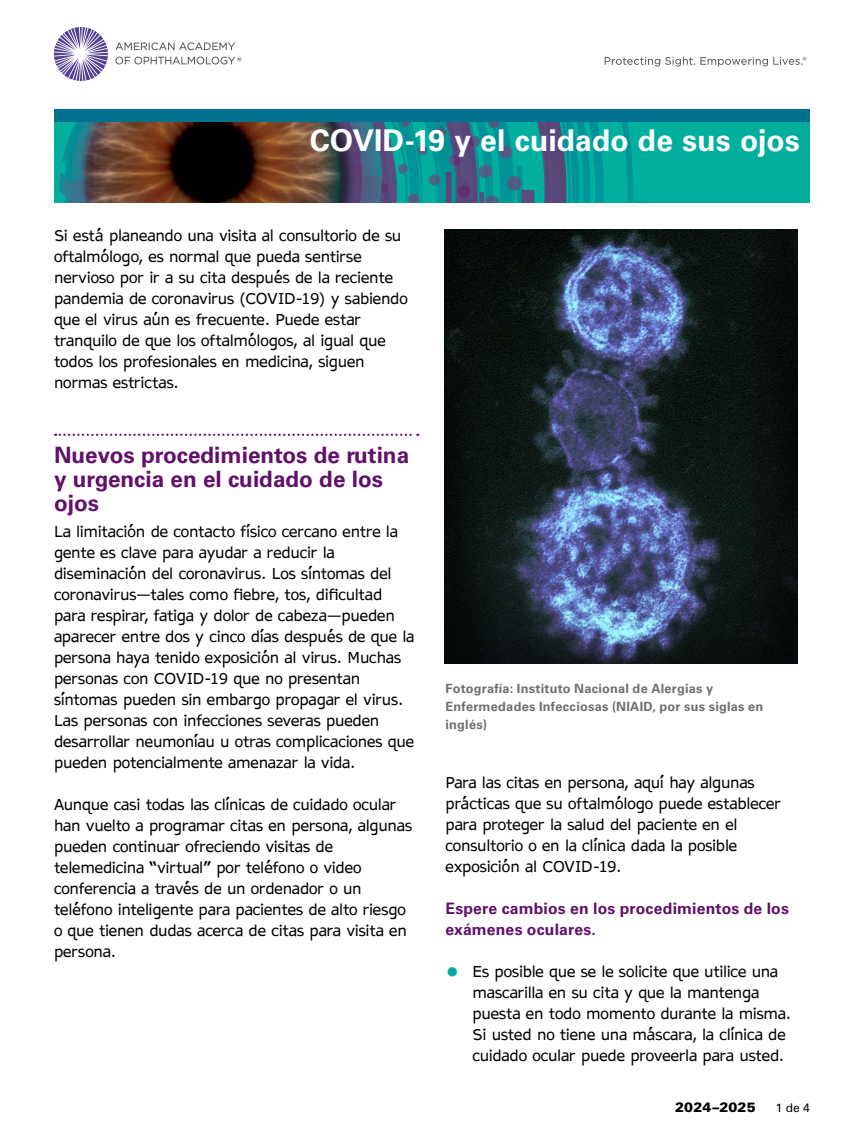
<style>
.page{position:relative;width:864px;height:1134px;background:#fff}
.page>*{position:absolute;margin:0;border:0;box-sizing:border-box;transform-origin:0 0}
.t1{font:700 30px "Univers LT Pro 65";color:#fff}
.t2{font:700 22.5px/24px "Univers LT Pro 65";color:#61116a}
.t3{font:700 15.75px/21px "Univers LT Pro 65";letter-spacing:.01em;color:#61116a}
.t4{font:15px/21px "AP Hont";letter-spacing:-.01em;color:#000}
.t5{font:900 13.5px "Univers LT Pro 75";letter-spacing:.005em;color:#000}
.t6{font:700 12.75px/18px "Univers LT Pro 65";letter-spacing:.02em;color:#6d6e71}
.t7{font:12px "Univers LT Pro 55 Roman";color:#000}
.s1{font-size:25.5px;color:#00ae9e}
</style>
<div class="page">
<div style="left:54px;top:122px;width:756px;height:81px;background:#00ae9e"></div>
<img style="left:59px;top:122px;width:591px;height:81px">
<div style="left:80px;top:39px;width:277px;height:278px;background:#000;opacity:.6"></div>
<img style="left:81px;top:40px;width:260px;height:261px;border-radius:130px">
<div style="left:54px;top:109px;width:756px;height:13px;background:#00728f"></div>
<div style="left:0;top:203px;width:864px;height:126px;background:#fff"></div>
<div style="left:0;top:22px;width:864px;height:87px;background:#fff"></div>
<svg style="left:54px;top:27px;width:54px;height:54px"></svg>
<svg style="left:115px;top:42px;width:127px;height:22px"></svg>
<svg style="left:605px;top:57px;width:201px;height:10px"></svg>
<svg style="left:55px;top:434px;width:363px;height:2px"></svg>
<img style="left:444px;top:230px;width:354px;height:433px">
<h1 class="t1" style="left:310px;top:120px;width:491px">COVID-19 y el cuidado de sus ojos</h1>
<p class="t4" style="left:54px;top:225px;width:355px">Si está planeando una visita al consultorio de su oftalmólogo, es normal que pueda sentirse nervioso por ir a su cita después de la reciente pandemia de coronavirus (COVID-19) y sabiendo que el virus aún es frecuente. Puede estar tranquilo de que los oftalmólogos, al igual que todos los profesionales en medicina, siguen normas estrictas.</p>
<h2 class="t2" style="left:54px;top:442px;width:357px">Nuevos procedimientos de rutina y urgencia en el cuidado de los ojos</h2>
<p class="t4" style="left:54px;top:521px;width:362px">La limitación de contacto físico cercano entre la gente es clave para ayudar a reducir la diseminación del coronavirus. Los síntomas del coronavirus—tales como fiebre, tos, dificultad para respirar, fatiga y dolor de cabeza—pueden aparecer entre dos y cinco días después de que la persona haya tenido exposición al virus. Muchas personas con COVID-19 que no presentan síntomas pueden sin embargo propagar el virus.<br>Las personas con infecciones severas pueden desarrollar neumoníau u otras complicaciones que pueden potencialmente amenazar la vida.</p>
<p class="t4" style="left:54px;top:794px;width:360px">Aunque casi todas las clínicas de cuidado ocular han vuelto a programar citas en persona, algunas pueden continuar ofreciendo visitas de telemedicina “virtual” por teléfono o video conferencia a través de un ordenador o un teléfono inteligente para pacientes de alto riesgo o que tienen dudas acerca de citas para visita en persona.</p>
<p class="t6" style="left:446px;top:679px;width:319px">Fotografía: Instituto Nacional de Alergias y<br>Enfermedades Infecciosas (NIAID, por sus siglas en inglés)</p>
<p class="t4" style="left:446px;top:772px;width:337px">Para las citas en persona, aquí hay algunas prácticas que su oftalmólogo puede establecer para proteger la salud del paciente en el consultorio o en la clínica dada la posible exposición al COVID-19.</p>
<p class="t3" style="left:446px;top:897px;width:345px">Espere cambios en los procedimientos de los exámenes oculares.</p>
<p class="t4" style="left:472px;top:961px;width:320px;text-indent:-27px"><span class="s1">•</span> Es posible que se le solicite que utilice una mascarilla en su cita y que la mantenga puesta en todo momento durante la misma.<br>Si usted no tiene una máscara, la clínica de cuidado ocular puede proveerla para usted.</p>
<p class="t5" style="left:675px;top:1098px;width:82px">2024–2025</p>
<p class="t7" style="left:776px;top:1099px;width:36px">1 de 4</p>
</div>
